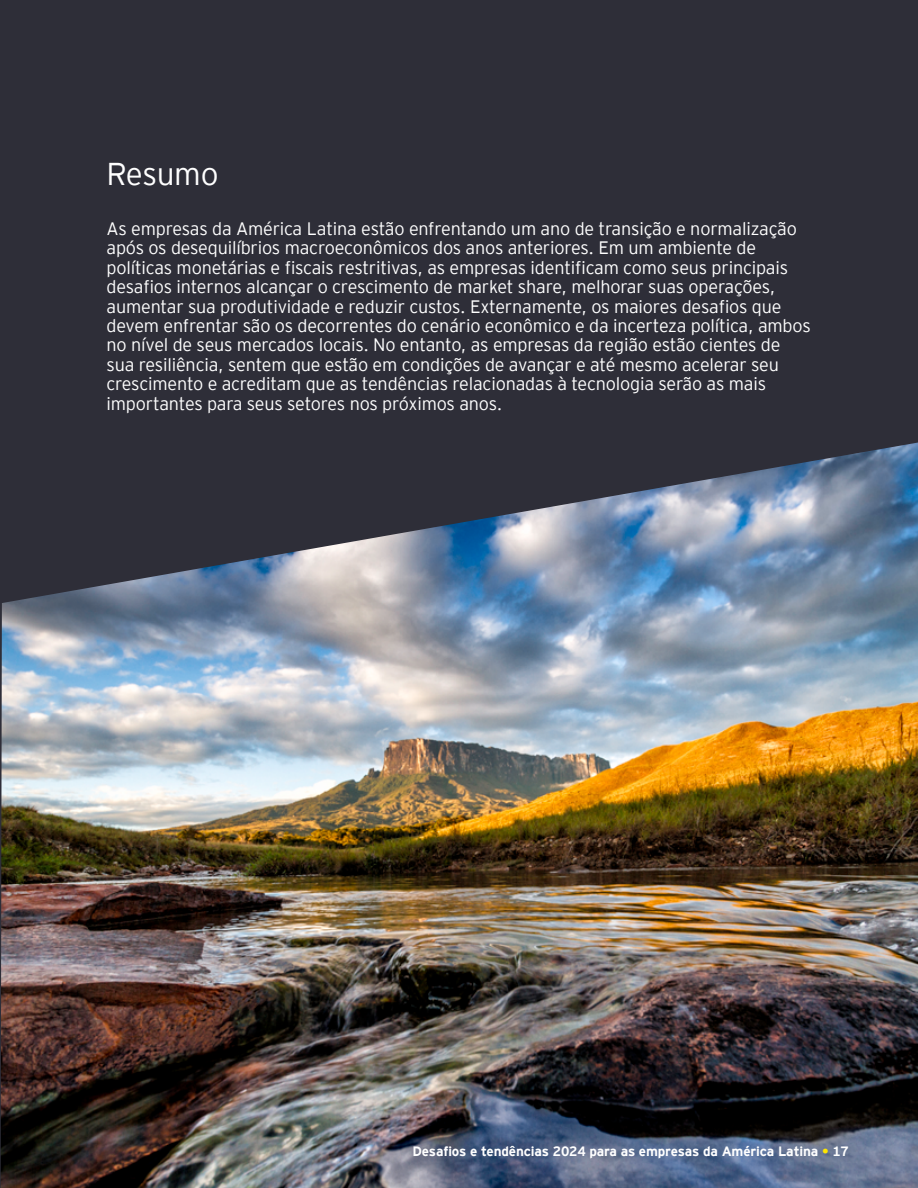
<style>
.page{position:relative;width:918px;height:1188px;background:#2e2e38}
.page>*{position:absolute;margin:0;border:0;box-sizing:border-box;transform-origin:0 0}
.t1{font:300 31.5px "EY Interstate";letter-spacing:-.01em;color:#fff}
.t2{font:300 18px/19.4px "EY Interstate";letter-spacing:-.01em;color:#fff}
.t3{font:700 13.5px "EY Interstate";letter-spacing:-.01em;color:#fff}
.s1{color:#ffe600}
</style>
<div class="page">
<img style="left:1px;top:443px;width:917px;height:745px">
<h1 class="t1" style="left:106px;top:152px;width:114px">Resumo</h1>
<p class="t2" style="left:106px;top:218px;width:706px">As empresas da América Latina estão enfrentando um ano de transição e normalização após os desequilíbrios macroeconômicos dos anos anteriores. Em um ambiente de políticas monetárias e fiscais restritivas, as empresas identificam como seus principais desafios internos alcançar o crescimento de market share, melhorar suas operações, aumentar sua produtividade e reduzir custos. Externamente, os maiores desafios que devem enfrentar são os decorrentes do cenário econômico e da incerteza política, ambos no nível de seus mercados locais. No entanto, as empresas da região estão cientes de sua resiliência, sentem que estão em condições de avançar e até mesmo acelerar seu crescimento e acreditam que as tendências relacionadas à tecnologia serão as mais importantes para seus setores nos próximos anos.</p>
<p class="t3" style="left:413px;top:1141px;width:438px">Desafios e tendências 2024 para as empresas da América Latina <span class="s1">•</span> 17</p>
</div>
